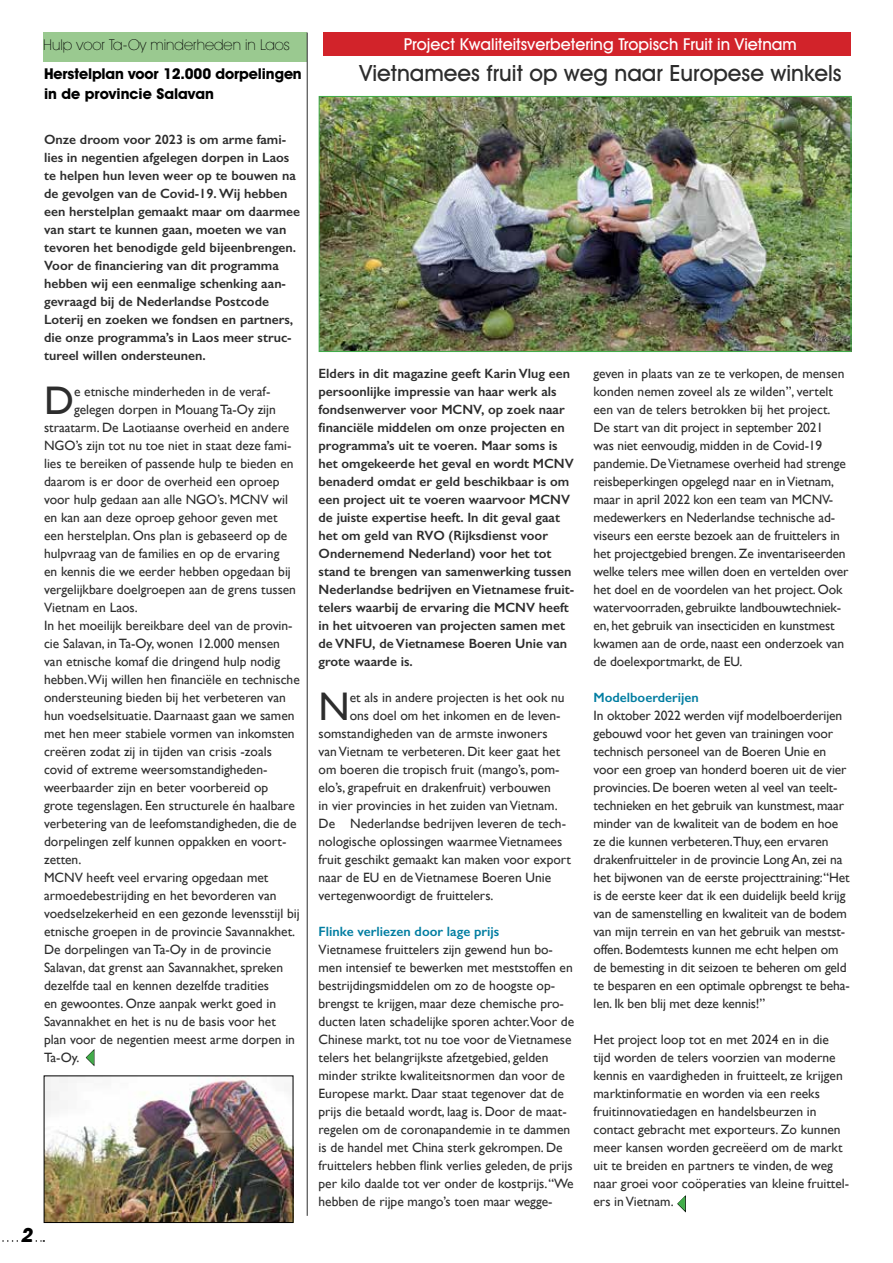
<style>
.page{position:relative;width:893px;height:1263px;background:#fff}
.page>*{position:absolute;margin:0;border:0;box-sizing:border-box;transform-origin:0 0}
.t1{font:39.9px "Gill Sans";color:#2d2d2d}
.t2{font:500 22.5px "Avant Garde IT Cby BT";color:#2d2d2d}
.t3{font:italic 700 19.65px "Avant Garde IT Cby BT";color:#000}
.t4{font:500 16.5px "Avant Garde IT Cby BT";color:#fff}
.t5{font:700 15px/19.8px "Avant Garde IT Cby BT";letter-spacing:-.01em;color:#000}
.t6{font:200 15px "Avant Garde IT Cby BT";color:#000}
.t7{font:13.5px/18px "Gill Sans";color:#2d2d2d}
.t8{font:600 13.5px/18px "Gill Sans";color:#2d2d2d}
.t9{font:600 13.5px "Gill Sans";color:#007da1}
</style>
<div class="page">
<svg style="left:2px;top:1240px;width:42px;height:2px"></svg>
<div style="left:43px;top:33px;width:264px;height:29px;background:#9ac990"></div>
<div style="left:323px;top:33px;width:527px;height:23px;background:#d2232a"></div>
<hr style="left:307px;top:33px;width:1px;height:1183px;background:#2d2d2d">
<img style="left:321px;top:98px;width:528px;height:252px">
<div style="left:319px;top:96px;width:532px;height:256px;border:1px solid #41ad49"></div>
<img style="left:46px;top:1077px;width:245px;height:144px">
<div style="left:44px;top:1075px;width:249px;height:148px;border:1px solid #000"></div>
<svg style="left:677px;top:1195px;width:9px;height:17px"></svg>
<svg style="left:86px;top:1049px;width:9px;height:17px"></svg>
<p class="t6" style="left:43px;top:36px;width:248px">Hulp voor Ta-Oy minderheden in Laos</p>
<p class="t5" style="left:44px;top:64px;width:259px">Herstelplan voor 12.000 dorpelingen in de provincie Salavan</p>
<p class="t8" style="left:44px;top:130px;width:257px">Onze droom voor 2023 is om arme fami&shy;lies in negentien afgelegen dorpen in Laos te helpen hun leven weer op te bouwen na de gevolgen van de Covid-19. Wij hebben een herstelplan gemaakt maar om daarmee van start te kunnen gaan, moeten we van tevoren het benodigde geld bijeenbrengen.<br>Voor de financiering van dit programma hebben wij een eenmalige schenking aan&shy;gevraagd bij de Nederlandse Postcode Loterij en zoeken we fondsen en partners, die onze programma’s in Laos meer struc&shy;tureel willen ondersteunen.</p>
<h1 class="t1" style="left:44px;top:377px;width:31px">D</h1>
<p class="t7" style="left:74px;top:382px;width:198px">e etnische minderheden in de veraf-</p>
<p class="t7" style="left:74px;top:400px;width:203px">gelegen dorpen in Mouang Ta-Oy zijn</p>
<p class="t7" style="left:44px;top:418px;width:247px">straatarm. De Laotiaanse overheid en andere</p>
<p class="t7" style="left:44px;top:436px;width:249px">NGO’s zijn tot nu toe niet in staat deze fami-</p>
<p class="t7" style="left:44px;top:454px;width:251px">lies te bereiken of passende hulp te bieden en</p>
<p class="t7" style="left:44px;top:472px;width:237px">daarom is er door de overheid een oproep</p>
<p class="t7" style="left:44px;top:490px;width:245px">voor hulp gedaan aan alle NGO’s. MCNV wil</p>
<p class="t7" style="left:44px;top:508px;width:235px">en kan aan deze oproep gehoor geven met</p>
<p class="t7" style="left:44px;top:526px;width:245px">een herstelplan. Ons plan is gebaseerd op de</p>
<p class="t7" style="left:44px;top:544px;width:237px">hulpvraag van de families en op de ervaring</p>
<p class="t7" style="left:44px;top:562px;width:248px">en kennis die we eerder hebben opgedaan bij</p>
<p class="t7" style="left:44px;top:580px;width:253px">vergelijkbare doelgroepen aan de grens tussen</p>
<p class="t7" style="left:44px;top:598px;width:95px">Vietnam en Laos.</p>
<p class="t7" style="left:44px;top:616px;width:250px">In het moeilijk bereikbare deel van de provin-</p>
<p class="t7" style="left:44px;top:634px;width:237px">cie Salavan, in Ta-Oy, wonen 12.000 mensen</p>
<p class="t7" style="left:44px;top:652px;width:238px">van etnische komaf die dringend hulp nodig</p>
<p class="t7" style="left:44px;top:670px;width:257px">hebben.Wij willen hen financiële en technische</p>
<p class="t7" style="left:44px;top:688px;width:243px">ondersteuning bieden bij het verbeteren van</p>
<p class="t7" style="left:44px;top:706px;width:252px">hun voedselsituatie. Daarnaast gaan we samen</p>
<p class="t7" style="left:44px;top:724px;width:252px">met hen meer stabiele vormen van inkomsten</p>
<p class="t7" style="left:44px;top:742px;width:229px">creëren zodat zij in tijden van crisis -zoals</p>
<p class="t7" style="left:44px;top:760px;width:225px">covid of extreme weersomstandigheden-</p>
<p class="t7" style="left:44px;top:778px;width:226px">weerbaarder zijn en beter voorbereid op</p>
<p class="t7" style="left:44px;top:796px;width:252px">grote tegenslagen. Een structurele én haalbare</p>
<p class="t7" style="left:44px;top:814px;width:254px">verbetering van de leefomstandigheden, die de</p>
<p class="t7" style="left:44px;top:832px;width:244px">dorpelingen zelf kunnen oppakken en voort-</p>
<p class="t7" style="left:44px;top:850px;width:39px">zetten.</p>
<p class="t7" style="left:44px;top:868px;width:226px">MCNV heeft veel ervaring opgedaan met</p>
<p class="t7" style="left:44px;top:886px;width:234px">armoedebestrijding en het bevorderen van</p>
<p class="t7" style="left:44px;top:904px;width:257px">voedselzekerheid en een gezonde levensstijl bij</p>
<p class="t7" style="left:44px;top:922px;width:253px">etnische groepen in de provincie Savannakhet.</p>
<p class="t7" style="left:44px;top:940px;width:229px">De dorpelingen van Ta-Oy in de provincie</p>
<p class="t7" style="left:44px;top:958px;width:241px">Salavan, dat grenst aan Savannakhet, spreken</p>
<p class="t7" style="left:44px;top:976px;width:227px">dezelfde taal en kennen dezelfde tradities</p>
<p class="t7" style="left:44px;top:994px;width:234px">en gewoontes. Onze aanpak werkt goed in</p>
<p class="t7" style="left:44px;top:1012px;width:233px">Savannakhet en het is nu de basis voor het</p>
<p class="t7" style="left:44px;top:1030px;width:252px">plan voor de negentien meest arme dorpen in</p>
<p class="t7" style="left:44px;top:1048px;width:37px">Ta-Oy.</p>
<h3 class="t3" style="left:22px;top:1223px;width:13px">2</h3>
<p class="t4" style="left:404px;top:34px;width:394px">Project Kwaliteitsverbetering Tropisch Fruit in Vietnam</p>
<h2 class="t2" style="left:360px;top:59px;width:483px">Vietnamees fruit op weg naar Europese winkels</h2>
<p class="t8" style="left:319px;top:364px;width:257px">Elders in dit magazine geeft Karin Vlug een persoonlijke impressie van haar werk als fondsenwerver voor MCNV, op zoek naar financiële middelen om onze projecten en programma’s uit te voeren. Maar soms is het omgekeerde het geval en wordt MCNV benaderd omdat er geld beschikbaar is om een project uit te voeren waarvoor MCNV de juiste expertise heeft. In dit geval gaat het om geld van RVO (Rijksdienst voor Ondernemend Nederland) voor het tot stand te brengen van samenwerking tussen Nederlandse bedrijven en Vietnamese fruit&shy;telers waarbij de ervaring die MCNV heeft in het uitvoeren van projecten samen met de VNFU, de Vietnamese Boeren Unie van grote waarde is.</p>
<h1 class="t1" style="left:319px;top:683px;width:33px">N</h1>
<p class="t7" style="left:350px;top:688px;width:216px">et als in andere projecten is het ook nu</p>
<p class="t7" style="left:350px;top:706px;width:212px">ons doel om het inkomen en de leven-</p>
<p class="t7" style="left:319px;top:724px;width:230px">somstandigheden van de armste inwoners</p>
<p class="t7" style="left:319px;top:742px;width:243px">van Vietnam te verbeteren. Dit keer gaat het</p>
<p class="t7" style="left:319px;top:760px;width:243px">om boeren die tropisch fruit (mango’s, pom-</p>
<p class="t7" style="left:319px;top:778px;width:234px">elo’s, grapefruit en drakenfruit) verbouwen</p>
<p class="t7" style="left:319px;top:796px;width:241px">in vier provincies in het zuiden van Vietnam.</p>
<p class="t7" style="left:319px;top:814px;width:249px">De Nederlandse bedrijven leveren de tech-</p>
<p class="t7" style="left:319px;top:832px;width:245px">nologische oplossingen waarmee Vietnamees</p>
<p class="t7" style="left:319px;top:850px;width:254px">fruit geschikt gemaakt kan maken voor export</p>
<p class="t7" style="left:319px;top:868px;width:234px">naar de EU en de Vietnamese Boeren Unie</p>
<p class="t7" style="left:319px;top:886px;width:176px">vertegenwoordigt de fruittelers.</p>
<p class="t9" style="left:319px;top:923px;width:182px">Flinke verliezen door lage prijs</p>
<p class="t7" style="left:319px;top:940px;width:257px">Vietnamese fruittelers zijn gewend hun bo&shy;men intensief te bewerken met meststoffen en bestrijdingsmiddelen om zo de hoogste op&shy;brengst te krijgen, maar deze chemische pro&shy;ducten laten schadelijke sporen achter.Voor de Chinese markt, tot nu toe voor de Vietnamese telers het belangrijkste afzetgebied, gelden minder strikte kwaliteitsnormen dan voor de Europese markt. Daar staat tegenover dat de prijs die betaald wordt, laag is. Door de maat&shy;regelen om de coronapandemie in te dammen is de handel met China sterk gekrompen. De fruittelers hebben flink verlies geleden, de prijs per kilo daalde tot ver onder de kostprijs. “We hebben de rijpe mango’s toen maar wegge-</p>
<p class="t7" style="left:593px;top:364px;width:256px">geven in plaats van ze te verkopen, de mensen konden nemen zoveel als ze wilden”, vertelt een van de telers betrokken bij het project.<br>De start van dit project in september 2021<br>was niet eenvoudig, midden in de Covid-19 pandemie. De Vietnamese overheid had strenge reisbeperkingen opgelegd naar en in Vietnam, maar in april 2022 kon een team van MCNV&shy;medewerkers en Nederlandse technische ad&shy;viseurs een eerste bezoek aan de fruittelers in het projectgebied brengen. Ze inventariseerden welke telers mee willen doen en vertelden over het doel en de voordelen van het project. Ook watervoorraden, gebruikte landbouwtechniek&shy;en, het gebruik van insecticiden en kunstmest kwamen aan de orde, naast een onderzoek van de doelexportmarkt, de EU.</p>
<p class="t9" style="left:593px;top:689px;width:107px">Modelboerderijen</p>
<p class="t7" style="left:593px;top:706px;width:258px">In oktober 2022 werden vijf modelboerderijen gebouwd voor het geven van trainingen voor technisch personeel van de Boeren Unie en voor een groep van honderd boeren uit de vier provincies. De boeren weten al veel van teelt&shy;technieken en het gebruik van kunstmest, maar minder van de kwaliteit van de bodem en hoe ze die kunnen verbeteren.Thuy, een ervaren drakenfruitteler in de provincie Long An, zei na het bijwonen van de eerste projecttraining:“Het is de eerste keer dat ik een duidelijk beeld krijg van de samenstelling en kwaliteit van de bodem van mijn terrein en van het gebruik van mestst&shy;offen. Bodemtests kunnen me echt helpen om de bemesting in dit seizoen te beheren om geld te besparen en een optimale opbrengst te beha&shy;len. Ik ben blij met deze kennis!”</p>
<p class="t7" style="left:593px;top:1030px;width:257px">Het project loop tot en met 2024 en in die tijd worden de telers voorzien van moderne kennis en vaardigheden in fruitteelt, ze krijgen marktinformatie en worden via een reeks fruitinnovatiedagen en handelsbeurzen in contact gebracht met exporteurs. Zo kunnen meer kansen worden gecreëerd om de markt uit te breiden en partners te vinden, de weg naar groei voor coöperaties van kleine fruittel&shy;ers in Vietnam.</p>
</div>
